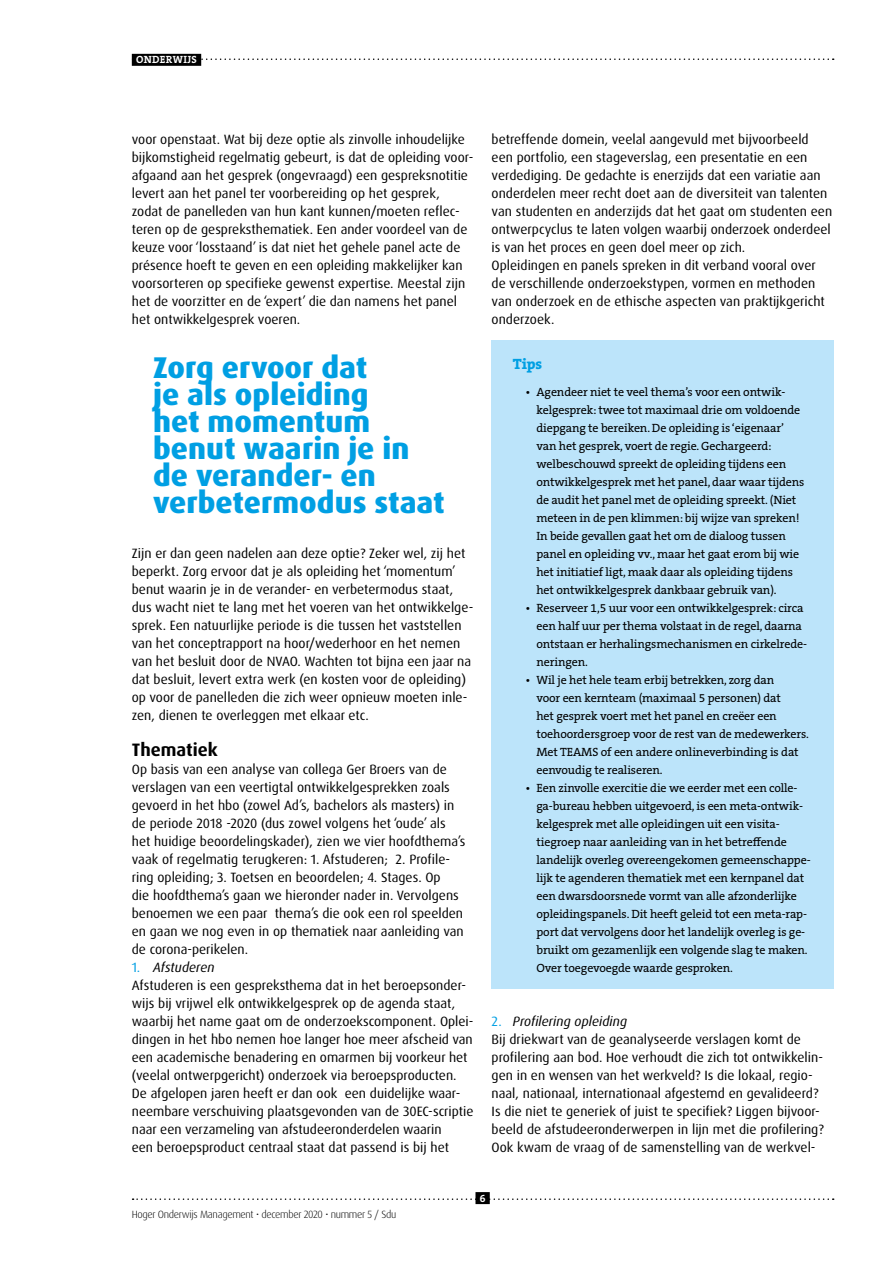
<style>
.page{position:relative;width:893px;height:1263px;background:#fff}
.page>*{position:absolute;margin:0;border:0;box-sizing:border-box;transform-origin:0 0}
.t1{font:800 30px/27px "Dax OT";color:#009fe3}
.t2{font:700 18px "Dax OT";color:#000}
.t3{font:800 15px "The Serif B W8";color:#009fe3}
.t4{font:13.5px/18px "Dax OT";color:#000}
.t5{font:12px/18px "The Serif B W5 Plain";letter-spacing:-.01em;color:#000}
.t6{font:300 10.5px "Dax OT";letter-spacing:-.03em;color:#000}
.t7{font:700 10.5px "The Serif B W7";letter-spacing:.03em;color:#fff}
.s1{color:#009fe3}
.s2{font-style:italic}
</style>
<div class="page">
<div style="left:492px;top:340px;width:342px;height:649px;background:#bce4fa"></div>
<svg style="left:133px;top:1198px;width:701px;height:2px"></svg>
<div style="left:475px;top:1192px;width:15px;height:12px;background:#000"></div>
<svg style="left:201px;top:58px;width:633px;height:2px"></svg>
<div style="left:132px;top:54px;width:69px;height:12px;background:#000"></div>
<p class="t7" style="left:136px;top:53px;width:62px">ONDERWIJS</p>
<p class="t4" style="left:132px;top:130px;width:343px">voor openstaat. Wat bij deze optie als zinvolle inhoudelijke bijkomstigheid regelmatig gebeurt, is dat de opleiding voor&shy;afgaand aan het gesprek (ongevraagd) een gespreksnotitie levert aan het panel ter voorbereiding op het gesprek, zodat de panelleden van hun kant kunnen/moeten reflec&shy;teren op de gespreksthematiek. Een ander voordeel van de keuze voor ‘losstaand’ is dat niet het gehele panel acte de présence hoeft te geven en een opleiding makkelijker kan voorsorteren op specifieke gewenst expertise. Meestal zijn het de voorzitter en de ‘expert’ die dan namens het panel het ontwikkelgesprek voeren.</p>
<h1 class="t1" style="left:153px;top:354px;width:293px">Zorg ervoor dat<br>je als opleiding<br>het momentum benut waarin je in de verander- en verbetermodus staat</h1>
<p class="t4" style="left:132px;top:544px;width:343px">Zijn er dan geen nadelen aan deze optie? Zeker wel, zij het beperkt. Zorg ervoor dat je als opleiding het ‘momentum’ benut waarin je in de verander- en verbetermodus staat, dus wacht niet te lang met het voeren van het ontwikkelge&shy;sprek. Een natuurlijke periode is die tussen het vaststellen van het conceptrapport na hoor/wederhoor en het nemen van het besluit door de NVAO. Wachten tot bijna een jaar na dat besluit, levert extra werk (en kosten voor de opleiding) op voor de panelleden die zich weer opnieuw moeten inle&shy;zen, dienen te overleggen met elkaar etc.</p>
<h2 class="t2" style="left:132px;top:738px;width:88px">Thematiek</h2>
<p class="t4" style="left:132px;top:760px;width:335px">Op basis van een analyse van collega Ger Broers van de verslagen van een veertigtal ontwikkelgesprekken zoals gevoerd in het hbo (zowel Ad’s, bachelors als masters) in de periode 2018 -2020 (dus zowel volgens het ‘oude’ als het huidige beoordelingskader), zien we vier hoofdthema’s vaak of regelmatig terugkeren: 1. Afstuderen; 2. Profile&shy;ring opleiding; 3. Toetsen en beoordelen; 4. Stages. Op<br>die hoofdthema’s gaan we hieronder nader in. Vervolgens benoemen we een paar thema’s die ook een rol speelden en gaan we nog even in op thematiek naar aanleiding van de corona-perikelen.</p>
<p class="t4" style="left:132px;top:958px;width:343px"><span class="s1">1.</span> <span class="s2">Afstuderen<br></span>Afstuderen is een gespreksthema dat in het beroepsonder&shy;wijs bij vrijwel elk ontwikkelgesprek op de agenda staat, waarbij het name gaat om de onderzoekscomponent. Oplei&shy;dingen in het hbo nemen hoe langer hoe meer afscheid van een academische benadering en omarmen bij voorkeur het (veelal ontwerpgericht) onderzoek via beroepsproducten.<br>De afgelopen jaren heeft er dan ook een duidelijke waar&shy;neembare verschuiving plaatsgevonden van de 30EC-scriptie naar een verzameling van afstudeeronderdelen waarin<br>een beroepsproduct centraal staat dat passend is bij het</p>
<p class="t4" style="left:492px;top:130px;width:342px">betreffende domein, veelal aangevuld met bijvoorbeeld een portfolio, een stageverslag, een presentatie en een verdediging. De gedachte is enerzijds dat een variatie aan onderdelen meer recht doet aan de diversiteit van talenten van studenten en anderzijds dat het gaat om studenten een ontwerpcyclus te laten volgen waarbij onderzoek onderdeel is van het proces en geen doel meer op zich.<br>Opleidingen en panels spreken in dit verband vooral over de verschillende onderzoekstypen, vormen en methoden van onderzoek en de ethische aspecten van praktijkgericht onderzoek.</p>
<p class="t3" style="left:513px;top:353px;width:31px">Tips</p>
<p class="t5" style="left:536px;top:383px;width:270px;text-indent:-11px">• Agendeer niet te veel thema’s voor een ontwik&shy;kelgesprek: twee tot maximaal drie om voldoende diepgang te bereiken. De opleiding is ‘eigenaar’ van het gesprek, voert de regie. Gechargeerd: welbeschouwd spreekt de opleiding tijdens een ontwikkelgesprek met het panel, daar waar tijdens de audit het panel met de opleiding spreekt. (Niet meteen in de pen klimmen: bij wijze van spreken!<br>In beide gevallen gaat het om de dialoog tussen panel en opleiding vv., maar het gaat erom bij wie het initiatief ligt, maak daar als opleiding tijdens het ontwikkelgesprek dankbaar gebruik van).</p>
<p class="t5" style="left:536px;top:599px;width:272px;text-indent:-11px">• Reserveer 1,5 uur voor een ontwikkelgesprek: circa een half uur per thema volstaat in de regel, daarna ontstaan er herhalingsmechanismen en cirkelrede&shy;neringen.</p>
<p class="t5" style="left:536px;top:671px;width:274px;text-indent:-11px">• Wil je het hele team erbij betrekken, zorg dan<br>voor een kernteam (maximaal 5 personen) dat<br>het gesprek voert met het panel en creëer een toehoordersgroep voor de rest van de medewerkers.<br>Met TEAMS of een andere onlineverbinding is dat eenvoudig te realiseren.</p>
<p class="t5" style="left:536px;top:779px;width:276px;text-indent:-11px">• Een zinvolle exercitie die we eerder met een colle&shy;ga-bureau hebben uitgevoerd, is een meta-ontwik&shy;kelgesprek met alle opleidingen uit een visita&shy;tiegroep naar aanleiding van in het betreffende landelijk overleg overeengekomen gemeenschappe&shy;lijk te agenderen thematiek met een kernpanel dat een dwarsdoorsnede vormt van alle afzonderlijke opleidingspanels. Dit heeft geleid tot een meta-rap&shy;port dat vervolgens door het landelijk overleg is ge&shy;bruikt om gezamenlijk een volgende slag te maken.<br>Over toegevoegde waarde gesproken.</p>
<p class="t4" style="left:492px;top:1012px;width:334px"><span class="s1">2.</span> <span class="s2">Profilering opleiding<br></span>Bij driekwart van de geanalyseerde verslagen komt de profilering aan bod. Hoe verhoudt die zich tot ontwikkelin&shy;gen in en wensen van het werkveld? Is die lokaal, regio&shy;naal, nationaal, internationaal afgestemd en gevalideerd?<br>Is die niet te generiek of juist te specifiek? Liggen bijvoor&shy;beeld de afstudeeronderwerpen in lijn met die profilering?<br>Ook kwam de vraag of de samenstelling van de werkvel-</p>
<p class="t6" style="left:132px;top:1207px;width:266px">Hoger Onderwijs Management • december 2020 • nummer 5 / Sdu</p>
<p class="t7" style="left:480px;top:1191px;width:7px">6</p>
</div>
